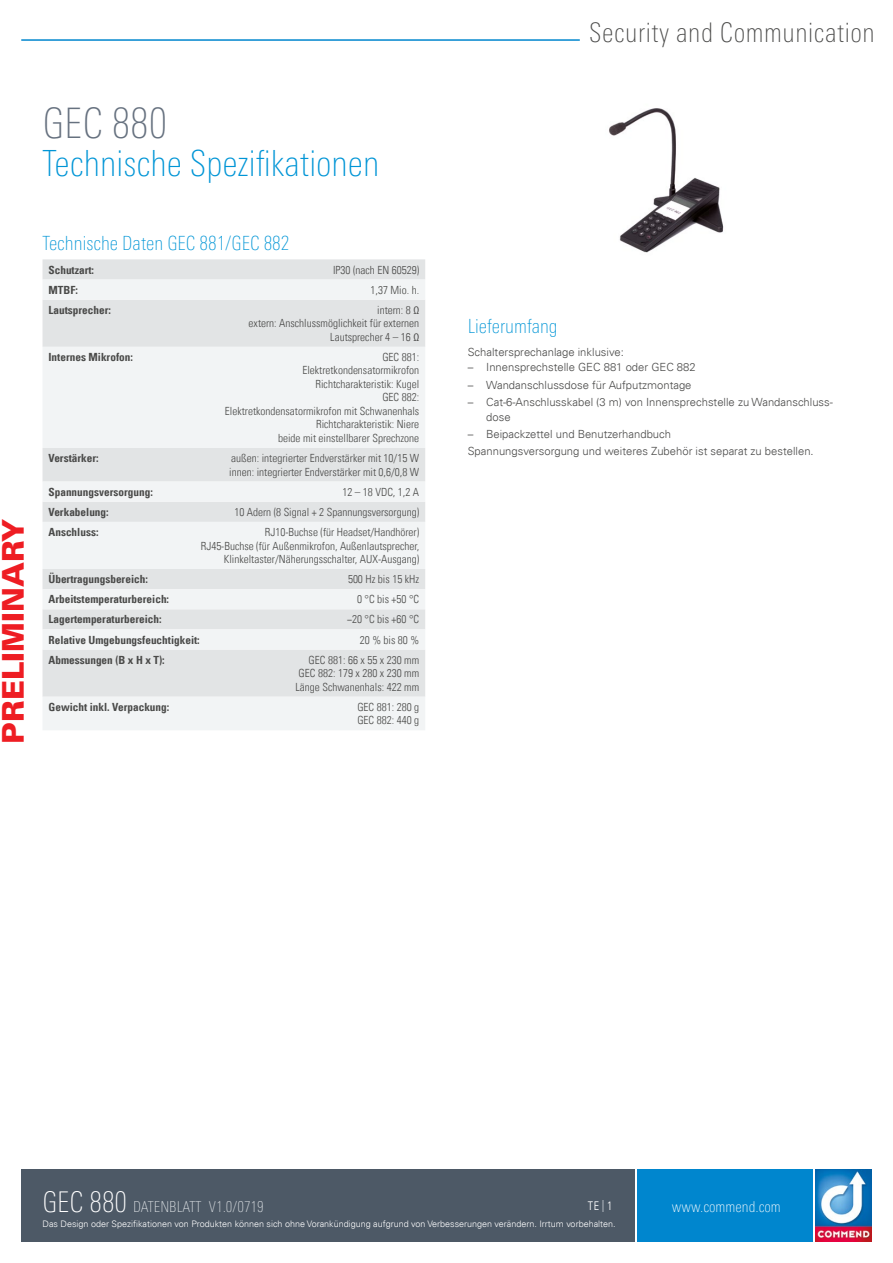
<style>
.page{position:relative;width:893px;height:1263px;background:#fff}
.page>*{position:absolute;margin:0;border:0;box-sizing:border-box;transform-origin:0 0}
.t1{font:100 condensed 42px "Univers Next Pro";color:#66717f}
.t2{font:100 condensed 36px "Univers Next Pro";color:#0095d6}
.t3{font:900 30px "Univers";color:#ee1d23}
.t4{font:100 condensed 27px "Univers Next Pro";letter-spacing:.02em;color:#4a4a49}
.t5{font:100 condensed 19.5px "Univers Next Pro";color:#0095d6}
.t6{font:100 condensed 15px "Univers Next Pro";color:#e0e4e7}
.t7{font:100 condensed 15px "Univers Next Pro";color:#fff}
.t8{font:12px "Univers Com 47 Light Cond";color:#fff}
.t9{font:11.25px/13.5px "Univers Com 47 Light Cond";color:#4a4a49;text-align:right}
.t10{font:300 11.25px/15px "Univers Com 45";color:#4a4a49}
.t11{font:11.25px "Univers Com 67 Bold Cond";color:#4a4a49}
.t12{font:300 9px "Univers Com 45";color:#fff}
.s1{font-size:28.5px;color:#fff}
.s2{color:#e0e4e7}
</style>
<div class="page">
<img style="left:815px;top:1169px;width:57px;height:73px">
<img style="left:609px;top:108px;width:115px;height:145px">
<div style="left:21px;top:1169px;width:614px;height:73px;background:#4d5966"></div>
<div style="left:637px;top:1169px;width:176px;height:73px;background:#0086ce"></div>
<hr style="left:21px;top:39px;width:559px;height:2px;background:#0086ce">
<svg style="left:43px;top:259px;width:382px;height:21px;background:#e3e5e6"></svg>
<svg style="left:43px;top:280px;width:382px;height:450px;fill:#f2f4f5"></svg>
<h1 class="t1" style="left:43px;top:99px;width:126px">GEC 880</h1>
<h2 class="t2" style="left:43px;top:143px;width:339px">Technische Spezifikationen</h2>
<h3 class="t3" style="left:2px;top:744px;width:227px;rotate:-90deg">PRELIMINARY</h3>
<h3 class="t5" style="left:43px;top:232px;width:248px">Technische Daten GEC 881/GEC 882</h3>
<p class="t11" style="left:49px;top:263px;width:47px">Schutzart:</p>
<p class="t9" style="left:333px;top:263px;width:88px">IP30 (nach EN 60529)</p>
<p class="t11" style="left:49px;top:283px;width:31px">MTBF:</p>
<p class="t9" style="left:370px;top:283px;width:50px">1,37 Mio. h.</p>
<p class="t11" style="left:49px;top:303px;width:64px">Lautsprecher:</p>
<p class="t9" style="left:249px;top:303px;width:172px">intern: 8 Ω<br>extern: Anschlussmöglichkeit für externen<br>Lautsprecher 4 – 16 Ω</p>
<p class="t11" style="left:49px;top:350px;width:86px">Internes Mikrofon:</p>
<p class="t9" style="left:225px;top:350px;width:196px">GEC 881:<br>Elektretkondensatormikrofon<br>Richtcharakteristik: Kugel<br>GEC 882:<br>Elektretkondensatormikrofon mit Schwanenhals<br>Richtcharakteristik: Niere<br>beide mit einstellbarer Sprechzone</p>
<p class="t11" style="left:49px;top:451px;width:52px">Verstärker:</p>
<p class="t9" style="left:229px;top:451px;width:191px;text-align:left">außen: integrierter Endverstärker mit 10/15 W innen: integrierter Endverstärker mit 0,6/0,8 W</p>
<p class="t11" style="left:49px;top:485px;width:106px">Spannungsversorgung:</p>
<p class="t9" style="left:342px;top:485px;width:78px">12 – 18 VDC, 1,2 A</p>
<p class="t11" style="left:49px;top:505px;width:62px">Verkabelung:</p>
<p class="t9" style="left:234px;top:505px;width:186px">10 Adern (8 Signal + 2 Spannungsversorgung)</p>
<p class="t11" style="left:49px;top:525px;width:51px">Anschluss:</p>
<p class="t9" style="left:201px;top:525px;width:220px">RJ10-Buchse (für Headset/Handhörer)<br>RJ45-Buchse (für Außenmikrofon, Außenlautsprecher,<br>Klinkeltaster/Näherungsschalter, AUX-Ausgang)</p>
<p class="t11" style="left:49px;top:572px;width:101px">Übertragungsbereich:</p>
<p class="t9" style="left:348px;top:572px;width:73px">500 Hz bis 15 kHz</p>
<p class="t11" style="left:49px;top:592px;width:122px">Arbeitstemperaturbereich:</p>
<p class="t9" style="left:357px;top:593px;width:64px">0 °C bis +50 °C</p>
<p class="t11" style="left:49px;top:613px;width:115px">Lagertemperaturbereich:</p>
<p class="t9" style="left:347px;top:613px;width:74px">−20 °C bis +60 °C</p>
<p class="t11" style="left:49px;top:633px;width:153px">Relative Umgebungsfeuchtigkeit:</p>
<p class="t9" style="left:360px;top:633px;width:61px">20 % bis 80 %</p>
<p class="t11" style="left:49px;top:653px;width:118px">Abmessungen (B x H x T):</p>
<p class="t9" style="left:296px;top:653px;width:125px;text-align:justify;text-indent:13px">GEC 881: 66 x 55 x 230 mm GEC 882: 179 x 280 x 230 mm Länge Schwanenhals: 422 mm</p>
<p class="t11" style="left:48px;top:700px;width:122px">Gewicht inkl. Verpackung:</p>
<p class="t9" style="left:357px;top:700px;width:63px;text-align:left">GEC 881: 280 g<br>GEC 882: 440 g</p>
<h3 class="t4" style="left:589px;top:17px;width:287px">Security and Communication</h3>
<h3 class="t5" style="left:468px;top:315px;width:91px">Lieferumfang</h3>
<p class="t10" style="left:468px;top:345px;width:158px">Schaltersprechanlage inklusive:</p>
<p class="t10" style="left:468px;top:360px;width:229px">– Innensprechstelle GEC 881 oder GEC 882</p>
<p class="t10" style="left:468px;top:377px;width:225px">– Wandanschlussdose für Aufputzmontage</p>
<p class="t10" style="left:486px;top:394px;width:348px;text-indent:-18px">– Cat-6-Anschlusskabel (3 m) von Innensprechstelle zu Wandanschluss&shy;dose</p>
<p class="t10" style="left:468px;top:425px;width:347px;line-height:17.1px">– Beipackzettel und Benutzerhandbuch<br>Spannungsversorgung und weiteres Zubehör ist separat zu bestellen.</p>
<h3 class="t6" style="left:43px;top:1198px;width:223px"><span class="s1">GEC 880</span> DATENBLATT V1.0/0719</h3>
<p class="t8" style="left:588px;top:1198px;width:26px">TE <span class="s2">|</span> 1</p>
<h3 class="t7" style="left:672px;top:1198px;width:111px">www.commend.com</h3>
<p class="t12" style="left:43px;top:1218px;width:575px">Das Design oder Spezifikationen von Produkten können sich ohne Vorankündigung aufgrund von Verbesserungen verändern. Irrtum vorbehalten.</p>
</div>
